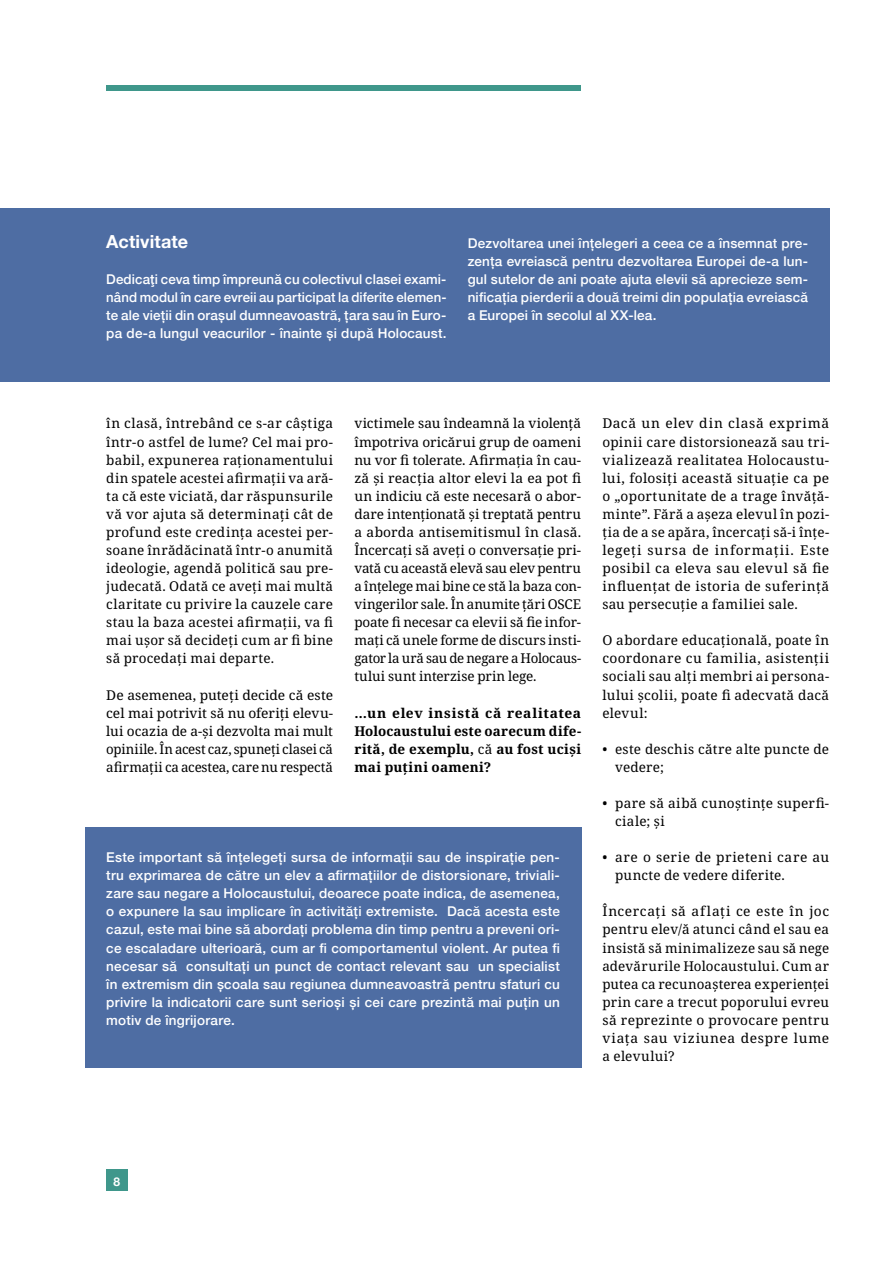
<style>
.page{position:relative;width:893px;height:1263px;background:#fff}
.page>*{position:absolute;margin:0;border:0;box-sizing:border-box;transform-origin:0 0}
.t1{font:700 18px "Helvetica Neue";letter-spacing:.005em;color:#fff}
.t2{font:13.5px/18px "Noto Serif";letter-spacing:.015em;color:#000;text-align:justify}
.t3{font:500 13.5px/18px "Helvetica Neue";letter-spacing:.015em;color:#fff;text-align:justify}
.t4{font:700 13.5px/18px "Noto Serif";letter-spacing:.015em;color:#000;text-align:justify}
.t5{font:700 12px "Helvetica Neue";color:#fff}
.s1{font-weight:400}
</style>
<div class="page">
<div style="left:106px;top:85px;width:475px;height:5px;background:#3f978b"></div>
<div style="left:0;top:208px;width:829px;height:174px;background:#4e6da3"></div>
<div style="left:85px;top:827px;width:496px;height:240px;background:#4e6da3"></div>
<div style="left:106px;top:1169px;width:22px;height:22px;background:#3f978b"></div>
<h1 class="t1" style="left:106px;top:227px;width:84px">Activitate</h1>
<p class="t3" style="left:106px;top:269px;width:342px">Dedicaţi ceva timp împreună cu colectivul clasei exami&shy;nând modul în care evreii au participat la diferite elemen&shy;te ale vieții din orașul dumneavoastră, țara sau în Euro&shy;pa de-a lungul veacurilor - înainte și după Holocaust.</p>
<p class="t3" style="left:468px;top:233px;width:342px">Dezvoltarea unei înțelegeri a ceea ce a însemnat pre&shy;zența evreiască pentru dezvoltarea Europei de-a lun&shy;gul sutelor de ani poate ajuta elevii să aprecieze sem&shy;nificația pierderii a două treimi din populația evreiască a Europei în secolul al XX-lea.</p>
<p class="t2" style="left:106px;top:415px;width:228px">în clasă, întrebând ce s-ar câștiga într-o astfel de lume? Cel mai pro&shy;babil, expunerea raționamentului din spatele acestei afirmații va ară&shy;ta că este viciată, dar răspunsurile vă vor ajuta să determinați cât de profund este credința acestei per&shy;soane înrădăcinată într-o anumită ideologie, agendă politică sau pre&shy;judecată. Odată ce aveți mai multă claritate cu privire la cauzele care stau la baza acestei afirmații, va fi mai ușor să decideți cum ar fi bine să procedați mai departe.</p>
<p class="t2" style="left:106px;top:686px;width:228px">De asemenea, puteți decide că este cel mai potrivit să nu oferiți elevu&shy;lui ocazia de a-și dezvolta mai mult opiniile. În acest caz, spuneți clasei că afirmații ca acestea, care nu respectă</p>
<p class="t2" style="left:354px;top:415px;width:228px">victimele sau îndeamnă la violență împotriva oricărui grup de oameni nu vor fi tolerate. Afirmaţia în cau&shy;ză și reacția altor elevi la ea pot fi un indiciu că este necesară o abor&shy;dare intenționată și treptată pentru a aborda antisemitismul în clasă.<br>Încercați să aveți o conversație pri&shy;vată cu această elevă sau elev pentru a înțelege mai bine ce stă la baza con&shy;vingerilor sale. În anumite țări OSCE poate fi necesar ca elevii să fie infor&shy;mați că unele forme de discurs insti&shy;gator la ură sau de negare a Holocaus&shy;tului sunt interzise prin lege.</p>
<p class="t4" style="left:354px;top:704px;width:228px">…un elev insistă că realitatea Holocaustului este oarecum dife&shy;rită, de exemplu, <span class="s1">că</span> au fost uciși mai puțini oameni?</p>
<p class="t3" style="left:106px;top:847px;width:455px">Este important să înțelegeți sursa de informații sau de inspirație pen&shy;tru exprimarea de către un elev a afirmațiilor de distorsionare, triviali&shy;zare sau negare a Holocaustului, deoarece poate indica, de asemenea, o expunere la sau implicare în activități extremiste. Dacă acesta este cazul, este mai bine să abordați problema din timp pentru a preveni ori&shy;ce escaladare ulterioară, cum ar fi comportamentul violent. Ar putea fi necesar să consultați un punct de contact relevant sau un specialist în extremism din școala sau regiunea dumneavoastră pentru sfaturi cu privire la indicatorii care sunt serioși și cei care prezintă mai puțin un motiv de îngrijorare.</p>
<p class="t2" style="left:602px;top:415px;width:228px">Dacă un elev din clasă exprimă opinii care distorsionează sau tri&shy;vializează realitatea Holocaustu&shy;lui, folosiți această situaţie ca pe o „oportunitate de a trage învăţă&shy;minte”. Fără a aşeza elevul în pozi&shy;ţia de a se apăra, încercați să-i înțe&shy;legeți sursa de informații. Este posibil ca eleva sau elevul să fie influenţat de istoria de suferință sau persecuție a familiei sale.</p>
<p class="t2" style="left:602px;top:632px;width:228px">O abordare educațională, poate în coordonare cu familia, asistenții sociali sau alți membri ai persona&shy;lului școlii, poate fi adecvată dacă elevul:</p>
<p class="t2" style="left:615px;top:740px;width:215px;text-indent:-13px">• este deschis către alte puncte de vedere;</p>
<p class="t2" style="left:615px;top:794px;width:216px;text-indent:-13px">• pare să aibă cunoștințe superfi&shy;ciale; și</p>
<p class="t2" style="left:615px;top:849px;width:216px;text-indent:-13px">• are o serie de prieteni care au puncte de vedere diferite.</p>
<p class="t2" style="left:602px;top:903px;width:228px">Încercați să aflaţi ce este în joc pentru elev/ă atunci când el sau ea insistă să minimalizeze sau să nege adevărurile Holocaustului. Cum ar putea ca recunoașterea experienței prin care a trecut poporului evreu să reprezinte o provocare pentru viața sau viziunea despre lume a elevului?</p>
<p class="t5" style="left:114px;top:1172px;width:8px">8</p>
</div>
